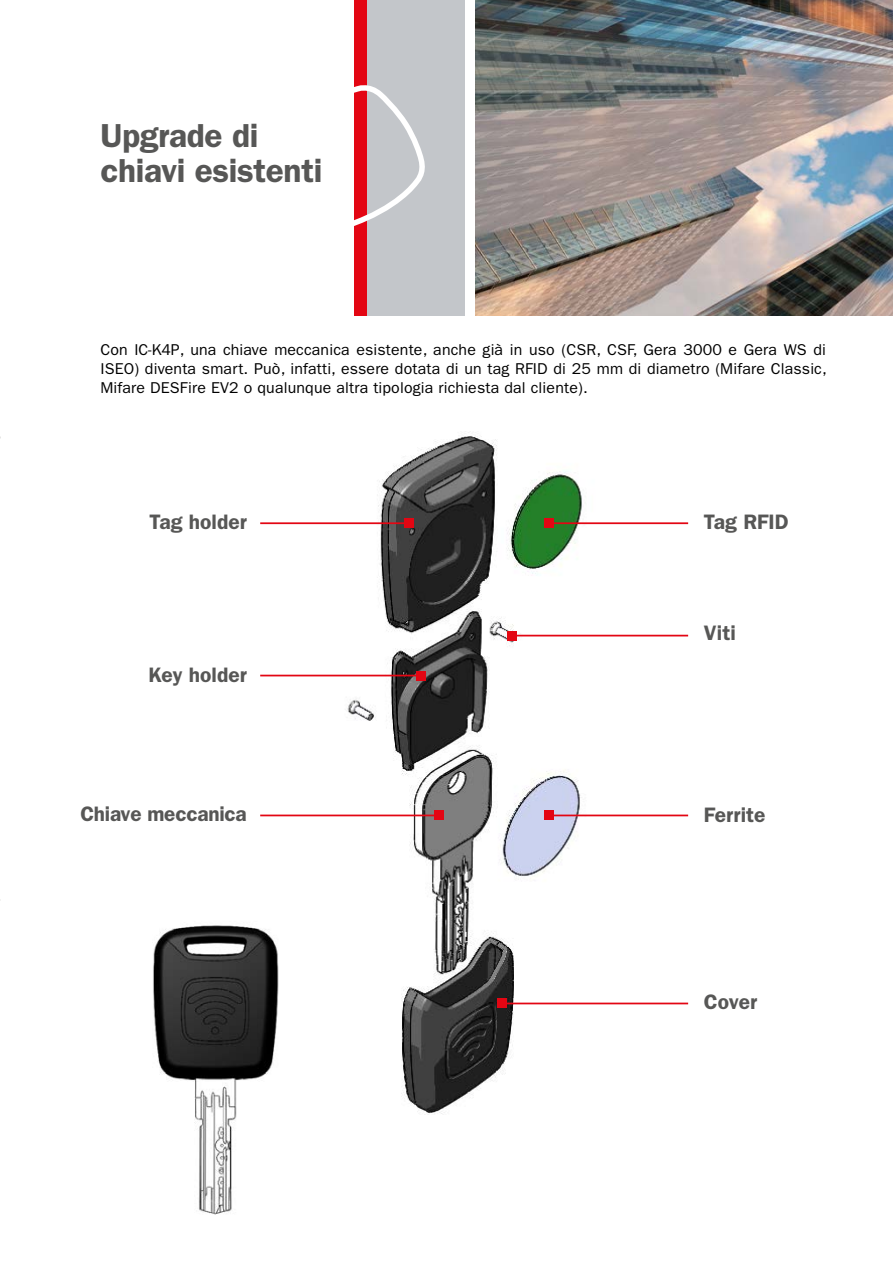
<style>
.page{position:relative;width:893px;height:1280px;background:#fff}
.page>*{position:absolute;margin:0;border:0;box-sizing:border-box;transform-origin:0 0}
.t1{font:600 33.43px/35px "ITC Franklin Gothic Std";letter-spacing:-.01em;color:#575756}
.t2{font:600 21px "ITC Franklin Gothic Std";color:#575756}
.t3{font:15.75px/19.2px "ITC Franklin Gothic Std";letter-spacing:.01em;color:#000;text-align:justify}
</style>
<div class="page">
<div style="left:366px;top:0;width:99px;height:316px;background:#c3c6ca"></div>
<img style="left:475px;top:0;width:418px;height:315px">
<div style="left:354px;top:0;width:13px;height:316px;background:#e30613"></div>
<svg style="left:354px;top:85px;width:71px;height:141px"></svg>
<img style="left:274px;top:432px;width:364px;height:683px">
<hr style="left:548px;top:522px;width:140px;height:2px;background:#e30613">
<hr style="left:549px;top:814px;width:139px;height:2px;background:#e30613">
<hr style="left:502px;top:1002px;width:186px;height:2px;background:#e30613">
<hr style="left:509px;top:635px;width:179px;height:1px;background:#e30613">
<hr style="left:260px;top:522px;width:149px;height:2px;background:#e30613">
<hr style="left:260px;top:814px;width:177px;height:2px;background:#e30613">
<hr style="left:260px;top:675px;width:159px;height:1px;background:#e30613">
<div style="left:544px;top:519px;width:9px;height:9px;background:#e30613"></div>
<div style="left:544px;top:811px;width:9px;height:9px;background:#e30613"></div>
<div style="left:497px;top:999px;width:9px;height:9px;background:#e30613"></div>
<div style="left:507px;top:631px;width:9px;height:9px;background:#e30613"></div>
<div style="left:416px;top:671px;width:10px;height:9px;background:#e30613"></div>
<div style="left:434px;top:811px;width:9px;height:9px;background:#e30613"></div>
<div style="left:405px;top:519px;width:9px;height:9px;background:#e30613"></div>
<img style="left:153px;top:916px;width:155px;height:299px">
<h1 class="t1" style="left:100px;top:118px;width:223px">Upgrade di chiavi esistenti</h1>
<p class="t3" style="left:100px;top:340px;width:728px">Con IC-K4P, una chiave meccanica esistente, anche già in uso (CSR, CSF, Gera 3000 e Gera WS di ISEO) diventa smart. Può, infatti, essere dotata di un tag RFID di 25 mm di diametro (Mifare Classic, Mifare DESFire EV2 o qualunque altra tipologia richiesta dal cliente).</p>
<h2 class="t2" style="left:149px;top:509px;width:99px">Tag holder</h2>
<h2 class="t2" style="left:149px;top:662px;width:100px">Key holder</h2>
<h2 class="t2" style="left:704px;top:509px;width:86px">Tag RFID</h2>
<h2 class="t2" style="left:704px;top:620px;width:34px">Viti</h2>
<h2 class="t2" style="left:80px;top:801px;width:168px">Chiave meccanica</h2>
<h2 class="t2" style="left:704px;top:802px;width:63px">Ferrite</h2>
<h2 class="t2" style="left:704px;top:989px;width:55px">Cover</h2>
</div>
